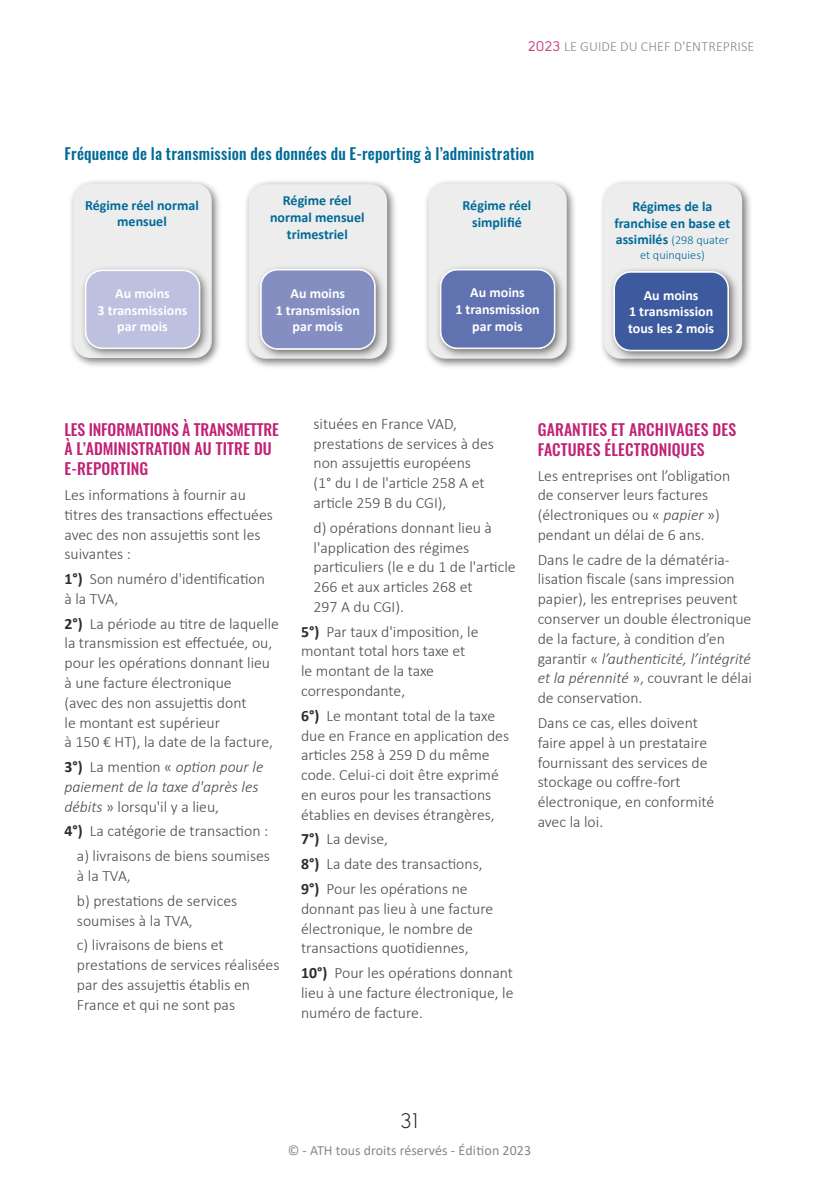
<style>
.page{position:relative;width:819px;height:1191px;background:#fff}
.page>*{position:absolute;margin:0;border:0;box-sizing:border-box;transform-origin:0 0}
.t1{font:21px "Solomon Sans Book";color:#1d1d1b}
.t2{font:300 15.75px/19.8px "Calibri";color:#4a4a49}
.t3{font:500 15.75px/19.8px "Oswald";letter-spacing:.005em;color:#c02275}
.t4{font:italic 300 15.75px/19.8px "Calibri";color:#4a4a49}
.t5{font:500 15.75px "Oswald";letter-spacing:.01em;color:#006a96}
.t6{font:700 14px/16.8px "Calibri";color:#fff;text-align:center}
.t7{font:700 14px/16.8px "Calibri";color:#006a96;text-align:center}
.t8{font:14px "Calibri";color:#878787}
.t9{font:300 14px "Calibri";letter-spacing:.005em;color:#878787}
.t10{font:300 12.25px/14.7px "Calibri";color:#006a96;text-align:center}
.s1{font-family:"Solomon Sans Normal";font-weight:400;color:#c84b86}
.s2{font-weight:700;font-size:14px}
.s3{font-weight:700;color:#2e2d2c}
.s4{font-weight:700;font-style:normal;color:#2e2d2c}
.s5{font-style:normal}
.s6{font-style:italic}
</style>
<div class="page">
<div style="left:69px;top:178px;width:153px;height:191px;background:#1d1d1b;opacity:.6"></div>
<div style="left:73px;top:184px;width:139px;height:174px;background:#ededed;border-radius:17px"></div>
<div style="left:80px;top:265px;width:131px;height:94px;background:#1d1d1b;opacity:.6"></div>
<div style="left:86px;top:270px;width:113px;height:78px;background:#bdc0df;border-radius:17px"></div>
<div style="left:85px;top:270px;width:115px;height:79px;border:1px solid #fff;border-radius:17px"></div>
<div style="left:86px;top:270px;width:113px;height:78px;border:1px solid #fff;border-radius:17px"></div>
<div style="left:244px;top:179px;width:154px;height:190px;background:#1d1d1b;opacity:.6"></div>
<div style="left:249px;top:184px;width:138px;height:175px;background:#ededed;border-radius:17px"></div>
<div style="left:255px;top:264px;width:131px;height:96px;background:#1d1d1b;opacity:.6"></div>
<div style="left:261px;top:270px;width:114px;height:79px;background:#848ec1;border-radius:17px"></div>
<div style="left:261px;top:270px;width:114px;height:79px;border:1px solid #fff;border-radius:17px"></div>
<div style="left:423px;top:178px;width:154px;height:191px;background:#1d1d1b;opacity:.6"></div>
<div style="left:428px;top:184px;width:138px;height:175px;background:#ededed;border-radius:17px"></div>
<div style="left:435px;top:264px;width:130px;height:95px;background:#1d1d1b;opacity:.6"></div>
<div style="left:440px;top:270px;width:114px;height:78px;background:#6072af;border-radius:17px"></div>
<div style="left:440px;top:269px;width:115px;height:80px;border:1px solid #fff;border-radius:17px"></div>
<div style="left:440px;top:270px;width:114px;height:78px;border:1px solid #fff;border-radius:17px"></div>
<div style="left:599px;top:178px;width:153px;height:191px;background:#1d1d1b;opacity:.6"></div>
<div style="left:603px;top:184px;width:139px;height:175px;background:#ededed;border-radius:17px"></div>
<div style="left:608px;top:267px;width:131px;height:94px;background:#1d1d1b;opacity:.6"></div>
<div style="left:614px;top:272px;width:114px;height:78px;background:#3d5a9f;border-radius:17px"></div>
<div style="left:613px;top:271px;width:115px;height:80px;border:1px solid #fff;border-radius:17px"></div>
<div style="left:614px;top:272px;width:114px;height:78px;border:1px solid #fff;border-radius:17px"></div>
<p class="t9" style="left:527px;top:38px;width:228px"><span class="s1">2023</span> LE GUIDE DU CHEF D'ENTREPRISE</p>
<p class="t5" style="left:64px;top:139px;width:471px">Fréquence de la transmission des données du E-reporting à l’administration</p>
<p class="t7" style="left:85px;top:196px;width:115px">Régime réel normal mensuel</p>
<p class="t7" style="left:270px;top:192px;width:96px">Régime réel normal mensuel trimestriel</p>
<p class="t7" style="left:462px;top:197px;width:70px">Régime réel simplifié</p>
<p class="t6" style="left:98px;top:284px;width:91px">Au moins<br>3 transmissions par mois</p>
<p class="t6" style="left:276px;top:284px;width:86px">Au moins<br>1 transmission par mois</p>
<p class="t6" style="left:455px;top:284px;width:86px">Au moins<br>1 transmission par mois</p>
<p class="t7" style="left:614px;top:197px;width:117px">Régimes de la franchise en base et</p>
<p class="t10" style="left:615px;top:233px;width:115px"><span class="s2">assimilés</span> (298 quater et quinquies)</p>
<p class="t6" style="left:628px;top:286px;width:87px">Au moins<br>1 transmission tous les 2 mois</p>
<p class="t3" style="left:64px;top:418px;width:216px">LES INFORMATIONS À TRANSMETTRE<br>À L’ADMINISTRATION AU TITRE DU<br>E-REPORTING</p>
<p class="t2" style="left:64px;top:485px;width:210px">Les informations à fournir au titres des transactions effectuées avec des non assujettis sont les suivantes :</p>
<p class="t2" style="left:64px;top:569px;width:202px"><span class="s3">1°)</span> Son numéro d'identification à la TVA,</p>
<p class="t2" style="left:64px;top:613px;width:216px"><span class="s3">2°)</span> La période au titre de laquelle la transmission est effectuée, ou, pour les opérations donnant lieu à une facture électronique<br>(avec des non assujettis dont<br>le montant est supérieur<br>à 150 € HT), la date de la facture,</p>
<p class="t4" style="left:64px;top:757px;width:200px"><span class="s4">3°)</span> <span class="s5">La mention «</span> option pour le paiement de la taxe d'après les débits <span class="s5">» lorsqu'il y a lieu,</span></p>
<p class="t2" style="left:64px;top:818px;width:207px;line-height:24.7px;text-align:right"><span class="s3">4°)</span> La catégorie de transaction : a) livraisons de biens soumises</p>
<p class="t2" style="left:77px;top:863px;width:162px;line-height:24.7px">à la TVA,<br>b) prestations de services</p>
<p class="t2" style="left:77px;top:907px;width:148px;line-height:24.7px">soumises à la TVA,<br>c) livraisons de biens et</p>
<p class="t2" style="left:77px;top:954px;width:204px">prestations de services réalisées par des assujettis établis en<br>France et qui ne sont pas</p>
<p class="t2" style="left:313px;top:413px;width:182px">situées en France VAD, prestations de services à des non assujettis européens<br>(1° du I de l'article 258 A et article 259 B du CGI),</p>
<p class="t2" style="left:313px;top:517px;width:204px">d) opérations donnant lieu à l'application des régimes particuliers (le e du 1 de l'article<br>266 et aux articles 268 et<br>297 A du CGI).</p>
<p class="t2" style="left:301px;top:621px;width:179px"><span class="s3">5°)</span> Par taux d'imposition, le montant total hors taxe et le montant de la taxe correspondante,</p>
<p class="t2" style="left:301px;top:705px;width:209px"><span class="s3">6°)</span> Le montant total de la taxe due en France en application des articles 258 à 259 D du même code. Celui-ci doit être exprimé en euros pour les transactions établies en devises étrangères,</p>
<p class="t2" style="left:301px;top:826px;width:183px;line-height:24.7px"><span class="s3">7°)</span> La devise,<br><span class="s3">8°)</span> La date des transactions,<br><span class="s3">9°)</span> Pour les opérations ne</p>
<p class="t2" style="left:301px;top:898px;width:194px">donnant pas lieu à une facture électronique, le nombre de transactions quotidiennes,</p>
<p class="t2" style="left:301px;top:962px;width:214px;text-align:justify"><span class="s3">10°)</span> Pour les opérations donnant lieu à une facture électronique, le numéro de facture.</p>
<p class="t3" style="left:537px;top:418px;width:200px">GARANTIES ET ARCHIVAGES DES<br>FACTURES ÉLECTRONIQUES</p>
<p class="t2" style="left:537px;top:465px;width:194px">Les entreprises ont l’obligation de conserver leurs factures (électroniques ou « <span class="s6">papier</span> ») pendant un délai de 6 ans.</p>
<p class="t2" style="left:537px;top:549px;width:216px">Dans le cadre de la dématéria&shy;lisation fiscale (sans impression papier), les entreprises peuvent conserver un double électronique de la facture, à condition d’en garantir « <span class="s6">l’authenticité, l’intégrité et la pérennité</span> », couvrant le délai de conservation.</p>
<p class="t2" style="left:537px;top:712px;width:178px">Dans ce cas, elles doivent faire appel à un prestataire fournissant des services de stockage ou coffre-fort électronique, en conformité avec la loi.</p>
<h1 class="t1" style="left:400px;top:1109px;width:20px">31</h1>
<p class="t8" style="left:288px;top:1140px;width:245px">© - ATH tous droits réservés - Édition 2023</p>
</div>
